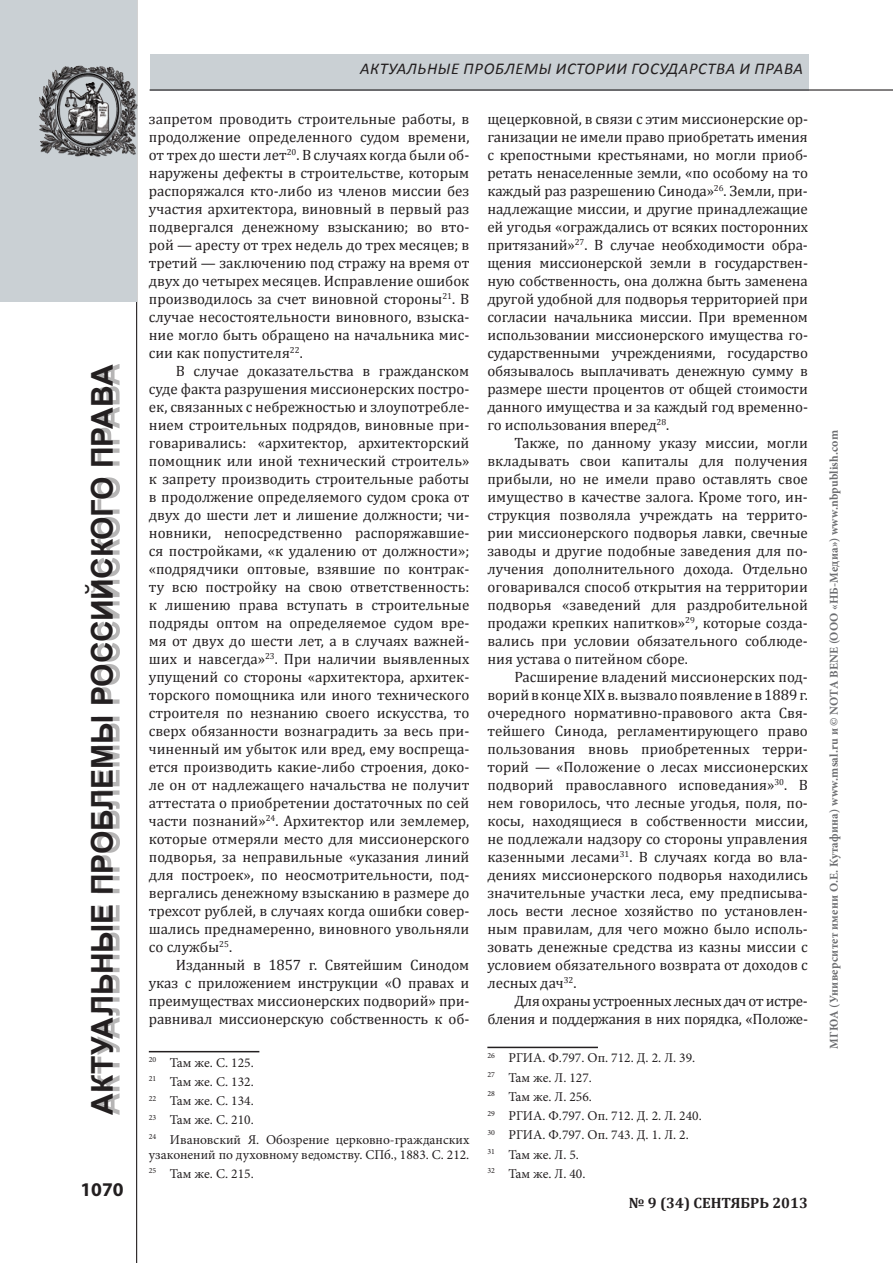
<style>
.page{position:relative;width:893px;height:1263px;background:#fff}
.page>*{position:absolute;margin:0;border:0;box-sizing:border-box;transform-origin:0 0}
.t1{font:700 30px "Arial";letter-spacing:-.005em;color:#231f20}
.t2{font:700 19.5px "Myriad Pro";color:#231f20}
.t3{font:italic 16.5px "Calibri";letter-spacing:.04em;color:#231f20}
.t4{font:15px/18px "Cambria";color:#231f20;text-align:justify}
.t5{font:15px/18px "Cambria";letter-spacing:-.02em;color:#231f20;text-align:right}
.t6{font:700 15px "Cambria";color:#231f20}
.t7{font:13.5px/19.2px "Minion Pro";color:#231f20}
.t8{font:700 12px "Minion Pro";letter-spacing:.02em;color:#6c6d70}
</style>
<div class="page">
<hr style="left:136px;top:0;width:1px;height:1263px;background:#231f20">
<div style="left:0;top:0;width:136px;height:301px;background:#cad0d4"></div>
<div style="left:92px;top:364px;width:28px;height:751px;background:#231f20;opacity:.33"></div>
<div style="left:150px;top:54px;width:658px;height:36px;background:#cad0d4"></div>
<hr style="left:150px;top:89px;width:743px;height:2px;background:#231f20">
<img style="left:39px;top:54px;width:99px;height:111px">
<hr style="left:149px;top:1051px;width:110px;height:1px;background:#231f20">
<hr style="left:487px;top:1047px;width:111px;height:1px;background:#231f20">
<h1 class="t1" style="left:83px;top:1115px;width:747px;rotate:-90deg">Актуальные проблемы российского права</h1>
<h2 class="t2" style="left:80px;top:1177px;width:45px">1070</h2>
<p class="t3" style="left:360px;top:58px;width:11px">актуал</p>
<p class="t3" style="left:418px;top:58px;width:58px">ьные проблем</p>
<p class="t3" style="left:539px;top:58px;width:23px">ы истории</p>
<p class="t3" style="left:631px;top:58px;width:3px">госу</p>
<p class="t3" style="left:668px;top:58px;width:22px">дарства</p>
<p class="t3" style="left:740px;top:58px;width:20px">и права</p>
<p class="t4" style="left:149px;top:110px;width:322px">запретом проводить строительные работы, в продолжение определенного судом времени, от трех до шести лет<sup>20</sup>. В случаях когда были об&shy;наружены дефекты в строительстве, которым распоряжался кто-либо из членов миссии без участия архитектора, виновный в первый раз подвергался денежному взысканию; во вто&shy;рой — аресту от трех недель до трех месяцев; в третий — заключению под стражу на время от двух до четырех месяцев. Исправление ошибок производилось за счет виновной стороны<sup>21</sup>. В случае несостоятельности виновного, взыска&shy;ние могло быть обращено на начальника мис&shy;сии как попустителя<sup>22</sup>.</p>
<p class="t4" style="left:149px;top:362px;width:322px;text-indent:27px">В случае доказательства в гражданском суде факта разрушения миссионерских постро&shy;ек, связанных с небрежностью и злоупотребле&shy;нием строительных подрядов, виновные при&shy;говаривались: «архитектор, архитекторский помощник или иной технический строитель» к запрету производить строительные работы в продолжение определяемого судом срока от двух до шести лет и лишение должности; чи&shy;новники, непосредственно распоряжавшие&shy;ся постройками, «к удалению от должности»; «подрядчики оптовые, взявшие по контрак&shy;ту всю постройку на свою ответственность: к лишению права вступать в строительные подряды оптом на определяемое судом вре&shy;мя от двух до шести лет, а в случаях важней&shy;ших и навсегда»<sup>23</sup>. При наличии выявленных упущений со стороны «архитектора, архитек&shy;торского помощника или иного технического строителя по незнанию своего искусства, то сверх обязанности вознаградить за весь при&shy;чиненный им убыток или вред, ему воспреща&shy;ется производить какие-либо строения, доко&shy;ле он от надлежащего начальства не получит аттестата о приобретении достаточных по сей части познаний»<sup>24</sup>. Архитектор или землемер, которые отмеряли место для миссионерского подворья, за неправильные «указания линий для построек», по неосмотрительности, под&shy;вергались денежному взысканию в размере до трехсот рублей, в случаях когда ошибки совер&shy;шались преднамеренно, виновного увольняли со службы<sup>25</sup>.</p>
<p class="t4" style="left:149px;top:956px;width:322px;text-indent:27px">Изданный в 1857 г. Святейшим Синодом указ с приложением инструкции «О правах и преимуществах миссионерских подворий» при&shy;равнивал миссионерскую собственность к об-</p>
<p class="t7" style="left:149px;top:1053px;width:322px"><sup>20</sup> Там же. С. 125.<br><sup>21</sup> Там же. С. 132.<br><sup>22</sup> Там же. С. 134.<br><sup>23</sup> Там же. С. 210.<br><sup>24</sup> Ивановский Я. Обозрение церковно-гражданских</p>
<p class="t7" style="left:149px;top:1145px;width:322px">узаконений по духовному ведомству. СПб., 1883. С. 212.<br><sup>25</sup> Там же. С. 215.</p>
<p class="t4" style="left:487px;top:110px;width:322px">щецерковной, в связи с этим миссионерские ор&shy;ганизации не имели право приобретать имения с крепостными крестьянами, но могли приоб&shy;ретать ненаселенные земли, «по особому на то каждый раз разрешению Синода»<sup>26</sup>. Земли, при&shy;надлежащие миссии, и другие принадлежащие ей угодья «ограждались от всяких посторонних притязаний»<sup>27</sup>. В случае необходимости обра&shy;щения миссионерской земли в государствен&shy;ную собственность, она должна быть заменена другой удобной для подворья территорией при согласии начальника миссии. При временном использовании миссионерского имущества го&shy;сударственными учреждениями, государство обязывалось выплачивать денежную сумму в размере шести процентов от общей стоимости данного имущества и за каждый год временно&shy;го использования вперед<sup>28</sup>.</p>
<p class="t4" style="left:487px;top:434px;width:322px;text-indent:27px">Также, по данному указу миссии, могли вкладывать свои капиталы для получения прибыли, но не имели право оставлять свое имущество в качестве залога. Кроме того, ин&shy;струкция позволяла учреждать на террито&shy;рии миссионерского подворья лавки, свечные заводы и другие подобные заведения для по&shy;лучения дополнительного дохода. Отдельно оговаривался способ открытия на территории подворья «заведений для раздробительной продажи крепких напитков»<sup>29</sup>, которые созда&shy;вались при условии обязательного соблюде&shy;ния устава о питейном сборе.</p>
<p class="t4" style="left:487px;top:668px;width:322px;text-indent:27px">Расширение владений миссионерских под&shy;ворий в конце XIX в. вызвало появление в 1889 г. очередного нормативно-правового акта Свя&shy;тейшего Синода, регламентирующего право пользования вновь приобретенных терри&shy;торий — «Положение о лесах миссионерских подворий православного исповедания»<sup>30</sup>. В нем говорилось, что лесные угодья, поля, по&shy;косы, находящиеся в собственности миссии, не подлежали надзору со стороны управления казенными лесами<sup>31</sup>. В случаях когда во вла&shy;дениях миссионерского подворья находились значительные участки леса, ему предписыва&shy;лось вести лесное хозяйство по установлен&shy;ным правилам, для чего можно было исполь&shy;зовать денежные средства из казны миссии с условием обязательного возврата от доходов с лесных дач<sup>32</sup>.</p>
<p class="t5" style="left:487px;top:992px;width:322px">Для охраны устроенных лесных дач от истре&shy;бления и поддержания в них порядка, «Положе-</p>
<p class="t7" style="left:487px;top:1048px;width:216px"><sup>26</sup> РГИА. Ф.797. Оп. 712. Д. 2. Л. 39.<br><sup>27</sup> Там же. Л. 127.<br><sup>28</sup> Там же. Л. 256.<br><sup>29</sup> РГИА. Ф.797. Оп. 712. Д. 2. Л. 240.<br><sup>30</sup> РГИА. Ф.797. Оп. 743. Д. 1. Л. 2.<br><sup>31</sup> Там же. Л. 5.<br><sup>32</sup> Там же. Л. 40.</p>
<p class="t6" style="left:629px;top:1192px;width:180px">№ 9 (34) СЕНТЯБРЬ 2013</p>
<p class="t8" style="left:825px;top:1048px;width:620px;rotate:-90deg">МГЮА (Университет имени О.Е. Кутафина) www.msal.ru и © NOTA BENE (ООО «НБ-Медиа») www.nbpublish.com</p>
</div>
